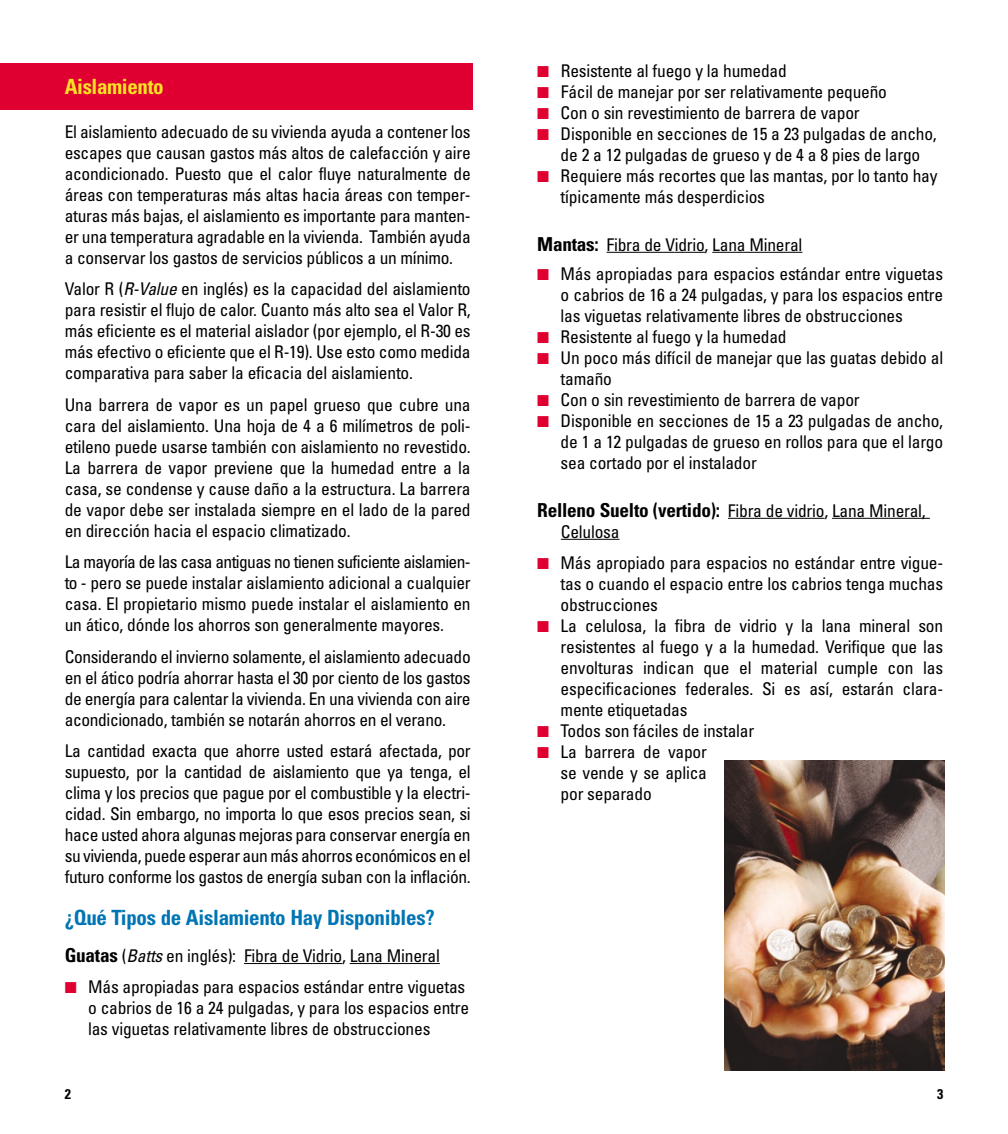
<style>
.page{position:relative;width:1008px;height:1134px;background:#fff}
.page>*{position:absolute;margin:0;border:0;box-sizing:border-box;transform-origin:0 0}
.t1{font:700 condensed 21px "Univers";letter-spacing:-.015em;color:#0075b4}
.t2{font:700 condensed 21px "Univers";letter-spacing:-.02em;color:#f8e125}
.t3{font:condensed 17.5px/21px "Univers";letter-spacing:-.015em;color:#000;text-align:justify}
.t4{font:700 condensed 14px "Univers";color:#000}
.s1{font-style:italic}
.s2{font-weight:700;font-size:19.25px}
.s3{color:#df0031}
</style>
<div class="page">
<hr style="left:607px;top:252px;width:68px;height:1px;background:#000">
<hr style="left:675px;top:252px;width:30px;height:1px;background:#000">
<hr style="left:712px;top:252px;width:90px;height:1px;background:#000">
<hr style="left:728px;top:518px;width:97px;height:1px;background:#000">
<hr style="left:832px;top:518px;width:98px;height:1px;background:#000">
<hr style="left:561px;top:539px;width:59px;height:1px;background:#000">
<div style="left:0;top:63px;width:472px;height:46px;background:#df0031"></div>
<hr style="left:244px;top:963px;width:68px;height:1px;background:#000">
<hr style="left:312px;top:963px;width:30px;height:1px;background:#000">
<hr style="left:350px;top:963px;width:90px;height:1px;background:#000">
<img style="left:724px;top:761px;width:221px;height:310px">
<p class="t2" style="left:65px;top:79px;width:100px">Aislamiento</p>
<p class="t3" style="left:65px;top:122px;width:408px">El aislamiento adecuado de su vivienda ayuda a contener los escapes que causan gastos más altos de calefacción y aire acondicionado. Puesto que el calor fluye naturalmente de áreas con temperaturas más altas hacia áreas con temper&shy;aturas más bajas, el aislamiento es importante para manten&shy;er una temperatura agradable en la vivienda. También ayuda a conservar los gastos de servicios públicos a un mínimo.</p>
<p class="t3" style="left:65px;top:280px;width:407px">Valor R (<span class="s1">R-Value</span> en inglés) es la capacidad del aislamiento para resistir el flujo de calor. Cuanto más alto sea el Valor R, más eficiente es el material aislador (por ejemplo, el R-30 es más efectivo o eficiente que el R-19). Use esto como medida comparativa para saber la eficacia del aislamiento.</p>
<p class="t3" style="left:65px;top:395px;width:408px">Una barrera de vapor es un papel grueso que cubre una cara del aislamiento. Una hoja de 4 a 6 milímetros de poli&shy;etileno puede usarse también con aislamiento no revestido.<br>La barrera de vapor previene que la humedad entre a la casa, se condense y cause daño a la estructura. La barrera de vapor debe ser instalada siempre en el lado de la pared en dirección hacia el espacio climatizado.</p>
<p class="t3" style="left:65px;top:553px;width:407px">La mayoría de las casa antiguas no tienen suficiente aislamien&shy;to - pero se puede instalar aislamiento adicional a cualquier casa. El propietario mismo puede instalar el aislamiento en un ático, dónde los ahorros son generalmente mayores.</p>
<p class="t3" style="left:65px;top:647px;width:408px">Considerando el invierno solamente, el aislamiento adecuado en el ático podría ahorrar hasta el 30 por ciento de los gastos de energía para calentar la vivienda. En una vivienda con aire acondicionado, también se notarán ahorros en el verano.</p>
<p class="t3" style="left:65px;top:742px;width:408px">La cantidad exacta que ahorre usted estará afectada, por supuesto, por la cantidad de aislamiento que ya tenga, el clima y los precios que pague por el combustible y la electri&shy;cidad. Sin embargo, no importa lo que esos precios sean, si hace usted ahora algunas mejoras para conservar energía en su vivienda, puede esperar aun más ahorros económicos en el futuro conforme los gastos de energía suban con la inflación.</p>
<p class="t1" style="left:65px;top:910px;width:372px">¿Qué Tipos de Aislamiento Hay Disponibles?</p>
<p class="t3" style="left:65px;top:947px;width:377px"><span class="s2">Guatas</span> (<span class="s1">Batts</span> en inglés): Fibra de Vidrio, Lana Mineral</p>
<p class="t3" style="left:88px;top:978px;width:383px;text-align:left;text-indent:-23px"><span class="s3">■</span> Más apropiadas para espacios estándar entre viguetas o cabrios de 16 a 24 pulgadas, y para los espacios entre las viguetas relativamente libres de obstrucciones</p>
<p class="t3" style="left:537px;top:62px;width:251px"><span class="s3">■</span> Resistente al fuego y la humedad</p>
<p class="t3" style="left:537px;top:83px;width:351px"><span class="s3">■</span> Fácil de manejar por ser relativamente pequeño</p>
<p class="t3" style="left:537px;top:104px;width:324px"><span class="s3">■</span> Con o sin revestimiento de barrera de vapor</p>
<p class="t3" style="left:537px;top:125px;width:401px;text-align:center"><span class="s3">■</span> Disponible en secciones de 15 a 23 pulgadas de ancho, de 2 a 12 pulgadas de grueso y de 4 a 8 pies de largo</p>
<p class="t3" style="left:561px;top:167px;width:378px;text-indent:-23px"><span class="s3">■</span> Requiere más recortes que las mantas, por lo tanto hay típicamente más desperdicios</p>
<p class="t3" style="left:537px;top:235px;width:267px"><span class="s2">Mantas:</span> Fibra de Vidrio, Lana Mineral</p>
<p class="t3" style="left:561px;top:265px;width:384px;text-indent:-23px"><span class="s3">■</span> Más apropiadas para espacios estándar entre viguetas o cabrios de 16 a 24 pulgadas, y para los espacios entre las viguetas relativamente libres de obstrucciones</p>
<p class="t3" style="left:537px;top:328px;width:251px"><span class="s3">■</span> Resistente al fuego y la humedad</p>
<p class="t3" style="left:561px;top:349px;width:384px;text-indent:-23px"><span class="s3">■</span> Un poco más difícil de manejar que las guatas debido al tamaño</p>
<p class="t3" style="left:537px;top:391px;width:324px"><span class="s3">■</span> Con o sin revestimiento de barrera de vapor</p>
<p class="t3" style="left:561px;top:412px;width:384px;text-indent:-23px"><span class="s3">■</span> Disponible en secciones de 15 a 23 pulgadas de ancho, de 1 a 12 pulgadas de grueso en rollos para que el largo sea cortado por el instalador</p>
<p class="t3" style="left:561px;top:501px;width:366px;text-indent:-24px"><span class="s2">Relleno Suelto (vertido):</span> Fibra de vidrio, Lana Mineral,<br>Celulosa</p>
<p class="t3" style="left:561px;top:554px;width:384px;text-indent:-23px"><span class="s3">■</span> Más apropiado para espacios no estándar entre vigue&shy;tas o cuando el espacio entre los cabrios tenga muchas obstrucciones</p>
<p class="t3" style="left:561px;top:617px;width:384px;text-indent:-23px"><span class="s3">■</span> La celulosa, la fibra de vidrio y la lana mineral son resistentes al fuego y a la humedad. Verifique que las envolturas indican que el material cumple con las especificaciones federales. Si es así, estarán clara&shy;mente etiquetadas</p>
<p class="t3" style="left:537px;top:722px;width:219px"><span class="s3">■</span> Todos son fáciles de instalar</p>
<p class="t3" style="left:561px;top:743px;width:148px;text-indent:-23px"><span class="s3">■</span> La barrera de vapor se vende y se aplica por separado</p>
<p class="t4" style="left:65px;top:1088px;width:8px">2</p>
<p class="t4" style="left:937px;top:1088px;width:8px">3</p>
</div>
